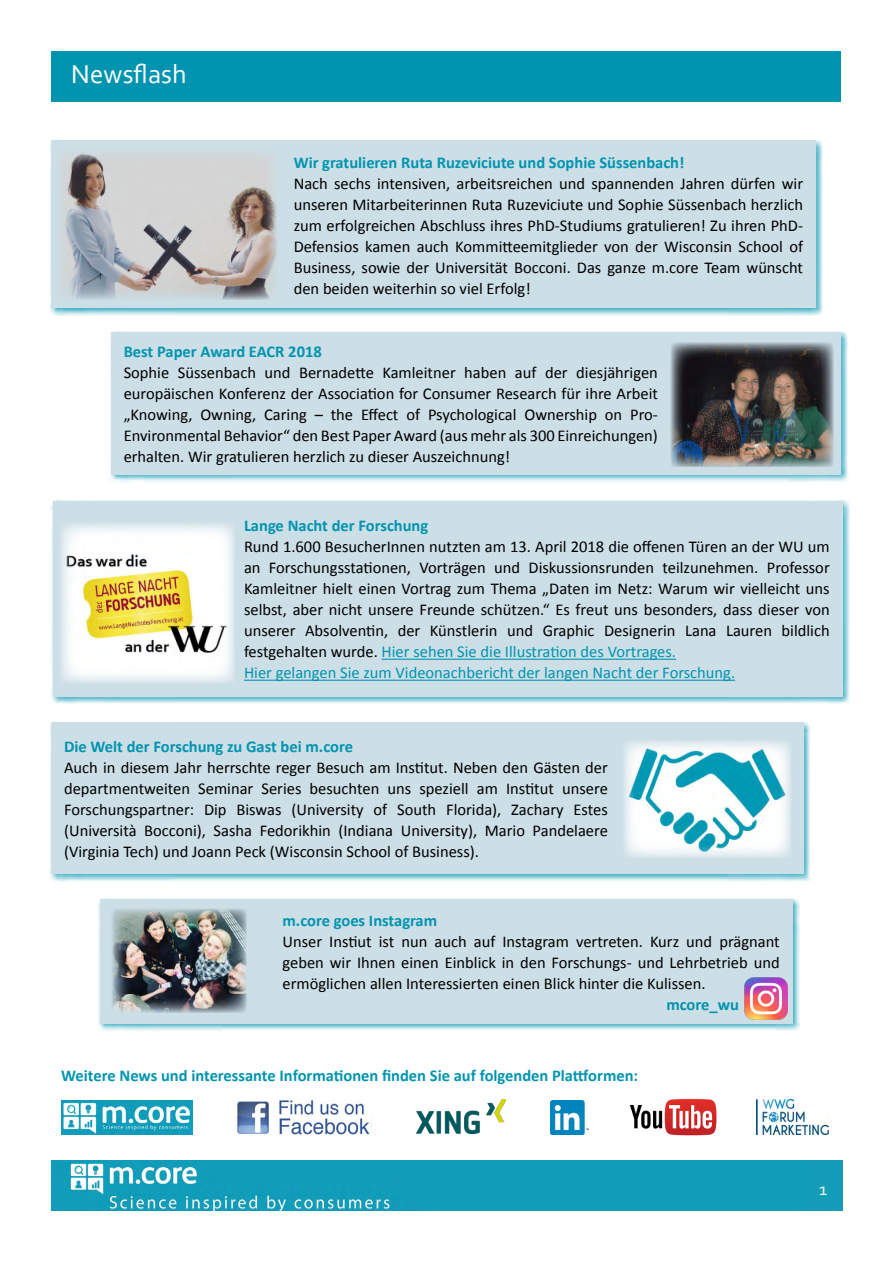
<style>
.page{position:relative;width:893px;height:1263px;background:#fff}
.page>*{position:absolute;margin:0;border:0;box-sizing:border-box;transform-origin:0 0}
.t1{font:27px "Corbel";color:#fff}
.t2{font:18px "Corbel";color:#fff}
.t3{font:16.5px/21px "Calibri";color:#000;text-align:justify}
.t4{font:700 16.5px "Calibri";color:#0094b0}
.s1{color:#0094b0}
</style>
<div class="page">
<img style="left:51px;top:1160px;width:754px;height:51px">
<div style="left:805px;top:1160px;width:37px;height:51px;background:#139db9"></div>
<div style="left:51px;top:51px;width:790px;height:50px;background:#0094b0"></div>
<img style="left:62px;top:1100px;width:131px;height:34px">
<img style="left:237px;top:1100px;width:135px;height:34px">
<img style="left:756px;top:1100px;width:72px;height:34px">
<img style="left:417px;top:1099px;width:89px;height:35px">
<img style="left:551px;top:1101px;width:37px;height:33px">
<img style="left:629px;top:1098px;width:88px;height:38px">
<div style="left:50px;top:139px;width:773px;height:177px;background:#0094b0;opacity:.7"></div>
<div style="left:51px;top:141px;width:765px;height:167px;background:#ccdee6"></div>
<img style="left:61px;top:153px;width:216px;height:146px">
<div style="left:109px;top:331px;width:739px;height:151px;background:#0094b0;opacity:.7"></div>
<div style="left:111px;top:332px;width:730px;height:143px;background:#ccdee6"></div>
<img style="left:671px;top:343px;width:162px;height:124px">
<div style="left:98px;top:898px;width:702px;height:133px;background:#0094b0;opacity:.7"></div>
<div style="left:100px;top:899px;width:692px;height:125px;background:#ccdee6"></div>
<img style="left:112px;top:909px;width:134px;height:103px">
<img style="left:745px;top:977px;width:42px;height:42px">
<div style="left:51px;top:499px;width:799px;height:205px;background:#0094b0;opacity:.7"></div>
<div style="left:53px;top:501px;width:789px;height:195px;background:#ccdee6"></div>
<hr style="left:382px;top:659px;width:294px;height:1px;background:#0094b0">
<hr style="left:244px;top:680px;width:491px;height:1px;background:#0094b0">
<img style="left:61px;top:524px;width:174px;height:159px">
<div style="left:50px;top:721px;width:761px;height:160px;background:#0094b0;opacity:.7"></div>
<div style="left:51px;top:722px;width:752px;height:152px;background:#ccdee6"></div>
<img style="left:624px;top:741px;width:167px;height:117px">
<h1 class="t1" style="left:71px;top:57px;width:117px">Newsflash</h1>
<p class="t4" style="left:294px;top:152px;width:392px">Wir gratulieren Ruta Ruzeviciute und Sophie Süssenbach!</p>
<p class="t3" style="left:294px;top:173px;width:511px">Nach sechs intensiven, arbeitsreichen und spannenden Jahren dürfen wir unseren Mitarbeiterinnen Ruta Ruzeviciute und Sophie Süssenbach herzlich zum erfolgreichen Abschluss ihres PhD-Studiums gratulieren! Zu ihren PhD-Defensios kamen auch Kommitteemitglieder von der Wisconsin School of Business, sowie der Universität Bocconi. Das ganze m.core Team wünscht den beiden weiterhin so viel Erfolg!</p>
<p class="t4" style="left:124px;top:341px;width:200px">Best Paper Award EACR 2018</p>
<p class="t3" style="left:124px;top:362px;width:536px">Sophie Süssenbach und Bernadette Kamleitner haben auf der diesjährigen europäischen Konferenz der Association for Consumer Research für ihre Arbeit „Knowing, Owning, Caring – the Effect of Psychological Ownership on Pro-Environmental Behavior“ den Best Paper Award (aus mehr als 300 Einreichungen) erhalten. Wir gratulieren herzlich zu dieser Auszeichnung!</p>
<p class="t4" style="left:244px;top:515px;width:186px">Lange Nacht der Forschung</p>
<p class="t3" style="left:244px;top:536px;width:587px;text-align:left">Rund 1.600 BesucherInnen nutzten am 13. April 2018 die offenen Türen an der WU um an Forschungsstationen, Vorträgen und Diskussionsrunden teilzunehmen. Professor Kamleitner hielt einen Vortrag zum Thema „Daten im Netz: Warum wir vielleicht uns selbst, aber nicht unsere Freunde schützen.“ Es freut uns besonders, dass dieser von unserer Absolventin, der Künstlerin und Graphic Designerin Lana Lauren bildlich festgehalten wurde. <span class="s1">Hier sehen Sie die Illustration des Vortrages.<br>Hier gelangen Sie zum Videonachbericht der langen Nacht der Forschung.</span></p>
<p class="t4" style="left:64px;top:736px;width:290px">Die Welt der Forschung zu Gast bei m.core</p>
<p class="t3" style="left:64px;top:757px;width:545px">Auch in diesem Jahr herrschte reger Besuch am Institut. Neben den Gästen der departmentweiten Seminar Series besuchten uns speziell am Institut unsere Forschungspartner: Dip Biswas (University of South Florida), Zachary Estes (Università Bocconi), Sasha Fedorikhin (Indiana University), Mario Pandelaere (Virginia Tech) und Joann Peck (Wisconsin School of Business).</p>
<p class="t4" style="left:283px;top:909px;width:156px">m.core goes Instagram</p>
<p class="t3" style="left:283px;top:931px;width:499px">Unser Instiut ist nun auch auf Instagram vertreten. Kurz und prägnant geben wir Ihnen einen Einblick in den Forschungs- und Lehrbetrieb und ermöglichen allen Interessierten einen Blick hinter die Kulissen.</p>
<p class="t4" style="left:666px;top:993px;width:74px">mcore_wu</p>
<p class="t4" style="left:61px;top:1065px;width:578px">Weitere News und interessante Informationen finden Sie auf folgenden Plattformen:</p>
<p class="t2" style="left:819px;top:1178px;width:10px">1</p>
</div>
